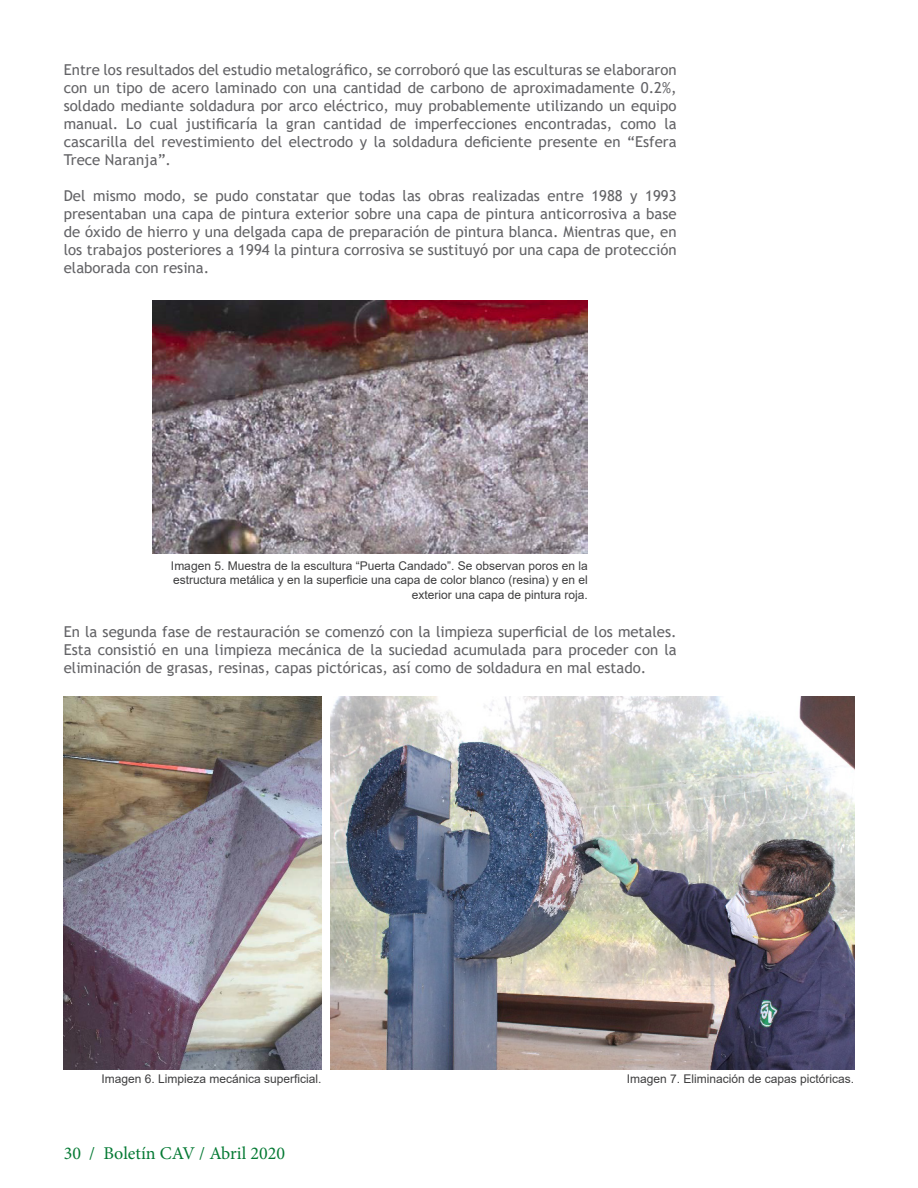
<style>
.page{position:relative;width:918px;height:1188px;background:#fff}
.page>*{position:absolute;margin:0;border:0;box-sizing:border-box;transform-origin:0 0}
.t1{font:18px "Minion Pro";color:#057a34}
.texti_geberal{font:15px/18px "Trebuchet MS";color:#636366;text-align:justify}
.Pie_de_foto{font:12px/14.4px "Arial";color:#3e3e3f;text-align:right}
</style>
<div class="page">
<img style="left:153px;top:301px;width:435px;height:252px">
<img style="left:64px;top:697px;width:258px;height:373px">
<img style="left:330px;top:697px;width:524px;height:373px">
<p class="texti_geberal" style="left:64px;top:60px;width:614px">Entre los resultados del estudio metalográfico, se corroboró que las esculturas se elaboraron con un tipo de acero laminado con una cantidad de carbono de aproximadamente 0.2%, soldado mediante soldadura por arco eléctrico, muy probablemente utilizando un equipo manual. Lo cual justificaría la gran cantidad de imperfecciones encontradas, como la cascarilla del revestimiento del electrodo y la soldadura deficiente presente en “Esfera Trece Naranja”.</p>
<p class="texti_geberal" style="left:64px;top:186px;width:614px">Del mismo modo, se pudo constatar que todas las obras realizadas entre 1988 y 1993 presentaban una capa de pintura exterior sobre una capa de pintura anticorrosiva a base de óxido de hierro y una delgada capa de preparación de pintura blanca. Mientras que, en los trabajos posteriores a 1994 la pintura corrosiva se sustituyó por una capa de protección elaborada con resina.</p>
<p class="Pie_de_foto" style="left:171px;top:559px;width:418px">Imagen 5. Muestra de la escultura “Puerta Candado”. Se observan poros en la estructura metálica y en la superficie una capa de color blanco (resina) y en el exterior una capa de pintura roja.</p>
<p class="texti_geberal" style="left:64px;top:623px;width:614px">En la segunda fase de restauración se comenzó con la limpieza superficial de los metales.<br>Esta consistió en una limpieza mecánica de la suciedad acumulada para proceder con la eliminación de grasas, resinas, capas pictóricas, así como de soldadura en mal estado.</p>
<p class="Pie_de_foto" style="left:101px;top:1071px;width:222px">Imagen 6. Limpieza mecánica superficial.</p>
<p class="Pie_de_foto" style="left:627px;top:1071px;width:229px">Imagen 7. Eliminación de capas pictóricas.</p>
<p class="t1" style="left:64px;top:1141px;width:223px">30 / Boletín CAV / Abril 2020</p>
</div>
